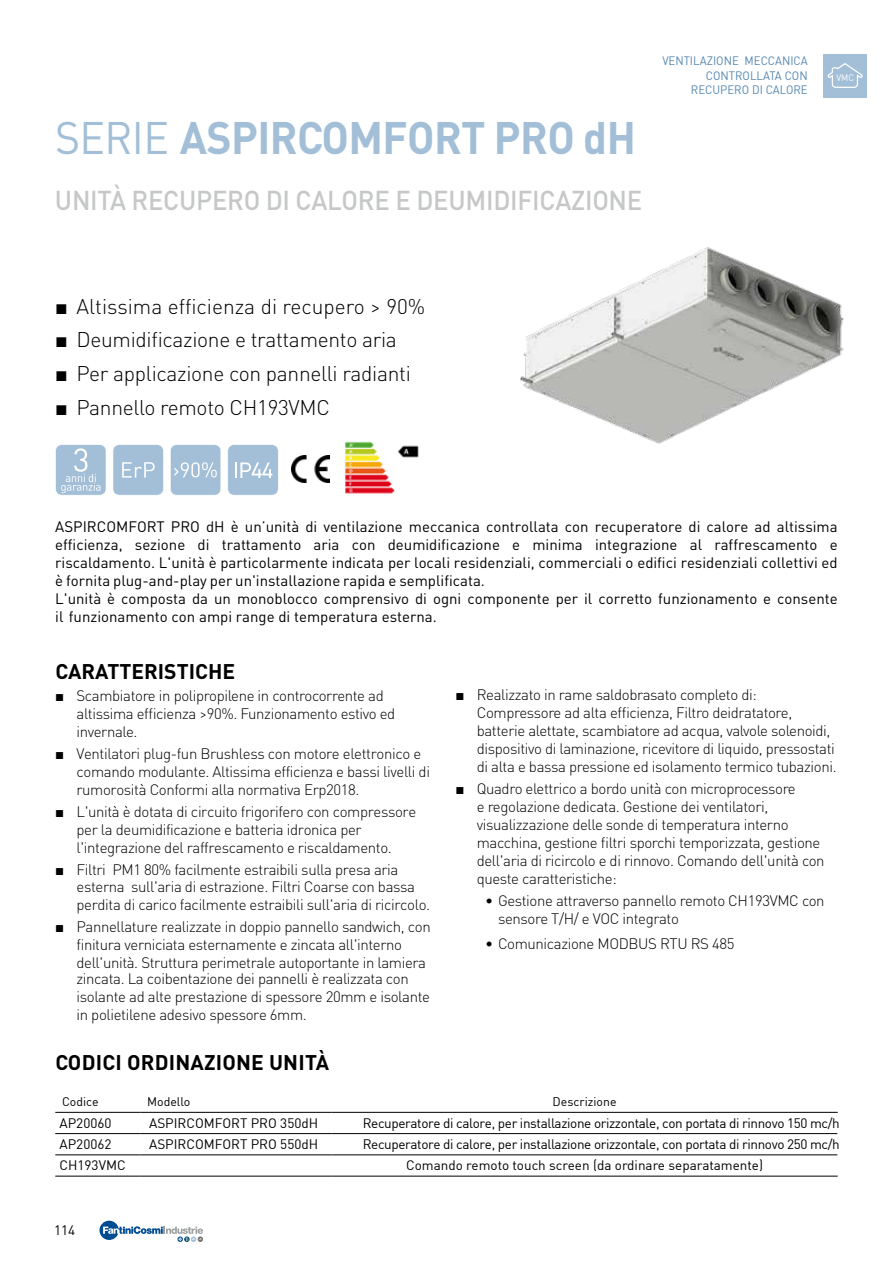
<style>
.page{position:relative;width:893px;height:1263px;background:#fff}
.page>*{position:absolute;margin:0;border:0;box-sizing:border-box;transform-origin:0 0}
.t1{font:700 45px "DIN Pro";letter-spacing:-.015em;color:#a2bfd7;scale:.95 1}
.t2{font:500 27px "DIN Pro";letter-spacing:-.01em;color:#c6c7c8;scale:.95 1}
.t3{font:300 21px "DIN Pro";letter-spacing:-.015em;color:#000}
.t4{font:700 21px "DIN Pro";letter-spacing:.01em;color:#000}
.t5{font:300 15px/18px "DIN Pro";letter-spacing:-.025em;color:#000}
.t6{font:15px/18px "DIN Pro";color:#000}
.t7{font:13.5px "DIN";letter-spacing:-.03em;color:#000}
.t8{font:13.5px "DIN";color:#000}
.t9{font:12.3px "DIN";color:#000}
.t10{font:12px/14.4px "DIN";color:#5487b2;text-align:right;scale:.95 1}
.t11{font:9.3px "DIN";color:#fff;scale:.95 1}
.s1{font-weight:400}
.s2{font-family:"Arial";font-weight:400}
</style>
<div class="page">
<svg style="left:99px;top:1221px;width:104px;height:21px"></svg>
<div style="left:823px;top:54px;width:44px;height:43px;background:#a2bfd7"></div>
<svg style="left:827px;top:63px;width:36px;height:25px"></svg>
<img style="left:520px;top:247px;width:324px;height:197px">
<hr style="left:55px;top:1112px;width:85px;height:1px;background:#000">
<hr style="left:140px;top:1112px;width:192px;height:1px;background:#000">
<hr style="left:332px;top:1112px;width:506px;height:1px;background:#000">
<hr style="left:55px;top:1133px;width:85px;height:1px;background:#000">
<hr style="left:140px;top:1133px;width:192px;height:1px;background:#000">
<hr style="left:332px;top:1133px;width:505px;height:1px;background:#000">
<hr style="left:55px;top:1154px;width:85px;height:1px;background:#000">
<hr style="left:140px;top:1154px;width:192px;height:1px;background:#000">
<hr style="left:332px;top:1154px;width:505px;height:1px;background:#000">
<hr style="left:55px;top:1176px;width:85px;height:1px;background:#000">
<hr style="left:140px;top:1176px;width:192px;height:1px;background:#000">
<hr style="left:332px;top:1176px;width:506px;height:1px;background:#000">
<svg style="left:113px;top:444px;width:51px;height:51px;background:#acc5db"></svg>
<svg style="left:227px;top:444px;width:52px;height:51px;background:#b0c8dc"></svg>
<svg style="left:170px;top:444px;width:51px;height:51px;background:#adc6db"></svg>
<svg style="left:55px;top:444px;width:51px;height:51px;background:#b0c8dc"></svg>
<img style="left:292px;top:456px;width:37px;height:27px">
<img style="left:345px;top:441px;width:74px;height:53px">
<h1 class="t1" style="left:55px;top:107px;width:613px"><span class="s1">SERIE</span> ASPIRCOMFORT PRO dH</h1>
<h2 class="t2" style="left:55px;top:182px;width:620px">UNITÀ RECUPERO DI CALORE E DEUMIDIFICAZIONE</h2>
<p class="t10" style="left:662px;top:54px;width:155px">VENTILAZIONE MECCANICA<br>CONTROLLATA CON<br>RECUPERO DI CALORE</p>
<p class="t11" style="left:836px;top:72px;width:20px">VMC</p>
<h3 class="t3" style="left:55px;top:292px;width:372px"><span class="s2">■</span> Altissima efficienza di recupero &gt; 90%</h3>
<h3 class="t3" style="left:55px;top:326px;width:343px"><span class="s2">■</span> Deumidificazione e trattamento aria</h3>
<h3 class="t3" style="left:55px;top:359px;width:357px"><span class="s2">■</span> Per applicazione con pannelli radianti</h3>
<h3 class="t3" style="left:55px;top:393px;width:276px"><span class="s2">■</span> Pannello remoto CH193VMC</h3>
<p class="t6" style="left:55px;top:517px;width:784px">ASPIRCOMFORT PRO dH è un’unità di ventilazione meccanica controllata con recuperatore di calore ad altissima efficienza, sezione di trattamento aria con deumidificazione e minima integrazione al raffrescamento e riscaldamento. L'unità è particolarmente indicata per locali residenziali, commerciali o edifici residenziali collettivi ed è fornita plug-and-play per un'installazione rapida e semplificata.<br>L'unità è composta da un monoblocco comprensivo di ogni componente per il corretto funzionamento e consente il funzionamento con ampi range di temperatura esterna.</p>
<h3 class="t4" style="left:55px;top:657px;width:181px">CARATTERISTICHE</h3>
<p class="t5" style="left:77px;top:686px;width:320px;text-indent:-21px"><span class="s2">■</span> Scambiatore in polipropilene in controcorrente ad altissima efficienza &gt;90%. Funzionamento estivo ed invernale.</p>
<p class="t5" style="left:77px;top:744px;width:355px;line-height:17.5px;text-indent:-21px"><span class="s2">■</span> Ventilatori plug-fun Brushless con motore elettronico e comando modulante. Altissima efficienza e bassi livelli di rumorosità Conformi alla normativa Erp2018.</p>
<p class="t5" style="left:77px;top:802px;width:341px;text-indent:-21px"><span class="s2">■</span> L'unità è dotata di circuito frigorifero con compressore per la deumidificazione e batteria idronica per l'integrazione del raffrescamento e riscaldamento.</p>
<p class="t5" style="left:77px;top:860px;width:355px;line-height:17.5px;text-indent:-21px"><span class="s2">■</span> Filtri PM1 80% facilmente estraibili sulla presa aria esterna sull'aria di estrazione. Filtri Coarse con bassa perdita di carico facilmente estraibili sull'aria di ricircolo.</p>
<p class="t5" style="left:77px;top:917px;width:356px;line-height:17.5px;text-indent:-21px"><span class="s2">■</span> Pannellature realizzate in doppio pannello sandwich, con finitura verniciata esternamente e zincata all'interno dell'unità. Struttura perimetrale autoportante in lamiera zincata. La coibentazione dei pannelli è realizzata con isolante ad alte prestazione di spessore 20mm e isolante in polietilene adesivo spessore 6mm.</p>
<p class="t5" style="left:477px;top:685px;width:361px;text-indent:-21px"><span class="s2">■</span> Realizzato in rame saldobrasato completo di:<br>Compressore ad alta efficienza, Filtro deidratatore, batterie alettate, scambiatore ad acqua, valvole solenoidi, dispositivo di laminazione, ricevitore di liquido, pressostati di alta e bassa pressione ed isolamento termico tubazioni.</p>
<p class="t5" style="left:477px;top:779px;width:349px;text-indent:-21px"><span class="s2">■</span> Quadro elettrico a bordo unità con microprocessore<br>e regolazione dedicata. Gestione dei ventilatori, visualizzazione delle sonde di temperatura interno macchina, gestione filtri sporchi temporizzata, gestione dell'aria di ricircolo e di rinnovo. Comando dell'unità con queste caratteristiche:</p>
<p class="t5" style="left:498px;top:891px;width:328px;text-indent:-13px">• Gestione attraverso pannello remoto CH193VMC con sensore T/H/ e VOC integrato</p>
<p class="t5" style="left:485px;top:934px;width:251px">• Comunicazione MODBUS RTU RS 485</p>
<h3 class="t4" style="left:55px;top:1048px;width:275px">CODICI ORDINAZIONE UNITÀ</h3>
<p class="t9" style="left:62px;top:1094px;width:38px">Codice</p>
<p class="t9" style="left:147px;top:1094px;width:45px">Modello</p>
<p class="t9" style="left:553px;top:1094px;width:65px">Descrizione</p>
<p class="t8" style="left:60px;top:1114px;width:53px">AP20060</p>
<p class="t8" style="left:149px;top:1114px;width:171px">ASPIRCOMFORT PRO 350dH</p>
<p class="t7" style="left:363px;top:1114px;width:479px">Recuperatore di calore, per installazione orizzontale, con portata di rinnovo 150 mc/h</p>
<p class="t8" style="left:60px;top:1136px;width:53px">AP20062</p>
<p class="t8" style="left:149px;top:1136px;width:171px">ASPIRCOMFORT PRO 550dH</p>
<p class="t7" style="left:363px;top:1136px;width:479px">Recuperatore di calore, per installazione orizzontale, con portata di rinnovo 250 mc/h</p>
<p class="t8" style="left:60px;top:1157px;width:68px">CH193VMC</p>
<p class="t8" style="left:406px;top:1157px;width:358px">Comando remoto touch screen (da ordinare separatamente)</p>
<p class="t7" style="left:54px;top:1222px;width:23px">114</p>
</div>
